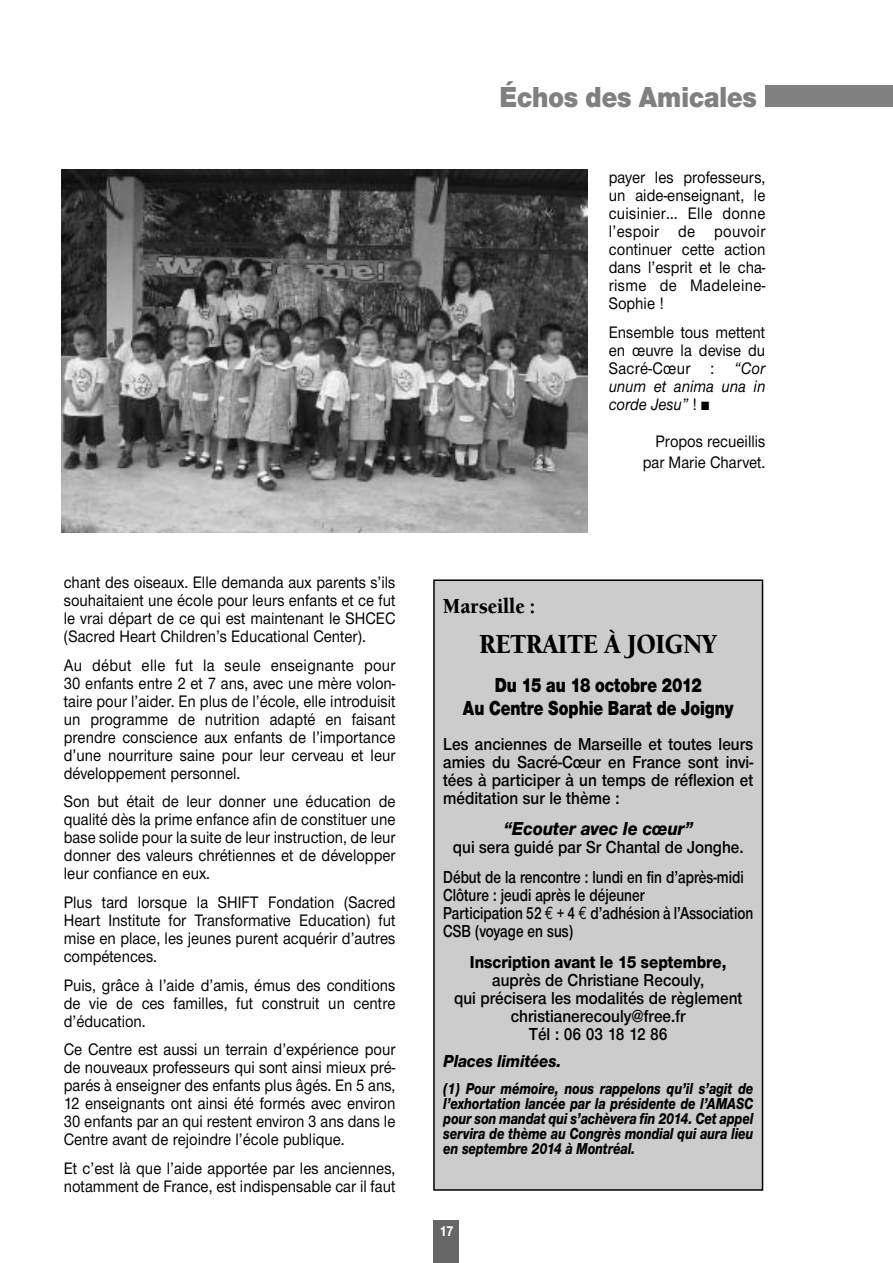
<style>
.page{position:relative;width:893px;height:1263px;background:#fff}
.page>*{position:absolute;margin:0;border:0;box-sizing:border-box;transform-origin:0 0}
.t1{font:900 30px "Nimbus Sans Novus T";color:#808080;scale:.9 1}
.t2{font:900 27px "Berkeley Old Style Itc T";color:#000;scale:.9 1}
.t3{font:900 21px/22.5px "Nimbus Sans Novus T";color:#000;text-align:center;scale:.8 1}
.t4{font:900 21px "Berkeley Old Style Itc T";color:#000;scale:.9 1}
.t5{font:italic 800 19.5px "Nimbus Sans Novus T";color:#000;scale:.9 1}
.t6{font:600 18px/18px "Nimbus Sans Novus T";color:#000;text-align:center;scale:.9 1}
.t7{font:600 18px/18px "Nimbus Sans Novus T";color:#000;scale:.8 1}
.t8{font:800 18px "Nimbus Sans Novus T";color:#000;scale:.9 1}
.t9{font:italic 800 18px "Nimbus Sans Novus T";color:#000;scale:.9 1}
.t10{font:500 17.25px/18px "Nimbus Sans Novus T";color:#000;text-align:justify;scale:.9 1}
.t11{font:italic 800 16.5px/15px "Nimbus Sans Novus T";color:#000;text-align:justify;scale:.8 1}
.t12{font:700 15px "Nimbus Sans Novus T";color:#fff;scale:.9 1}
.s1{font-style:italic}
.s2{font-family:"Euro Mono";font-weight:400}
</style>
<div class="page">
<div style="left:434px;top:1220px;width:25px;height:43px;background:#666"></div>
<div style="left:765px;top:85px;width:128px;height:21px;background:#808080"></div>
<div style="left:434px;top:580px;width:328px;height:610px;background:#ccc"></div>
<div style="left:433px;top:579px;width:330px;height:612px;border:2px solid #000"></div>
<img style="left:61px;top:169px;width:527px;height:364px">
<p class="t10" style="left:64px;top:573px;width:370px">chant des oiseaux. Elle demanda aux parents s’ils souhaitaient une école pour leurs enfants et ce fut le vrai départ de ce qui est maintenant le SHCEC (Sacred Heart Children’s Educational Center).</p>
<p class="t10" style="left:64px;top:656px;width:370px">Au début elle fut la seule enseignante pour 30 enfants entre 2 et 7 ans, avec une mère volon&shy;taire pour l’aider. En plus de l’école, elle introduisit un programme de nutrition adapté en faisant prendre conscience aux enfants de l’importance d’une nourriture saine pour leur cerveau et leur développement personnel.</p>
<p class="t10" style="left:64px;top:792px;width:370px">Son but était de leur donner une éducation de qualité dès la prime enfance afin de constituer une base solide pour la suite de leur instruction, de leur donner des valeurs chrétiennes et de développer leur confiance en eux.</p>
<p class="t10" style="left:64px;top:893px;width:370px">Plus tard lorsque la SHIFT Fondation (Sacred Heart Institute for Transformative Education) fut mise en place, les jeunes purent acquérir d’autres compétences.</p>
<p class="t10" style="left:64px;top:976px;width:370px">Puis, grâce à l’aide d’amis, émus des conditions de vie de ces familles, fut construit un centre d’éducation.</p>
<p class="t10" style="left:64px;top:1040px;width:370px">Ce Centre est aussi un terrain d’expérience pour de nouveaux professeurs qui sont ainsi mieux pré&shy;parés à enseigner des enfants plus âgés. En 5 ans, 12 enseignants ont ainsi été formés avec environ 30 enfants par an qui restent environ 3 ans dans le Centre avant de rejoindre l’école publique.</p>
<p class="t10" style="left:64px;top:1159px;width:370px">Et c’est là que l’aide apportée par les anciennes, notamment de France, est indispensable car il faut</p>
<h1 class="t1" style="left:499px;top:79px;width:288px">Échos des Amicales</h1>
<p class="t10" style="left:609px;top:168px;width:176px">payer les professeurs, un aide-enseignant, le cuisinier… Elle donne l’espoir de pouvoir continuer cette action dans l’esprit et le cha&shy;risme de Madeleine-Sophie !</p>
<p class="t10" style="left:609px;top:323px;width:176px">Ensemble tous mettent en œuvre la devise du Sacré-Cœur : <span class="s1">“Cor unum et anima una in corde Jesu”</span> ! ■</p>
<p class="t10" style="left:643px;top:431px;width:138px;line-height:21px;text-align:right">Propos recueillis par Marie Charvet.</p>
<p class="t4" style="left:443px;top:593px;width:104px">Marseille :</p>
<h2 class="t2" style="left:479px;top:628px;width:265px">RETRAITE À JOIGNY</h2>
<p class="t3" style="left:463px;top:674px;width:340px">Du 15 au 18 octobre 2012<br>Au Centre Sophie Barat de Joigny</p>
<p class="t6" style="left:443px;top:734px;width:346px;text-align:justify">Les anciennes de Marseille et toutes leurs amies du Sacré-Cœur en France sont invi&shy;tées à participer à un temps de réflexion et méditation sur le thème :</p>
<p class="t5" style="left:503px;top:816px;width:212px">“Ecouter avec le cœur”</p>
<p class="t6" style="left:443px;top:831px;width:335px;line-height:30.8px">qui sera guidé par Sr Chantal de Jonghe.<br>Début de la rencontre : lundi en fin d’après-midi</p>
<p class="t7" style="left:443px;top:886px;width:389px">Clôture : jeudi après le déjeuner<br>Participation 52 <span class="s2">€</span> + 4 <span class="s2">€</span> d’adhésion à l’Asso ciation<br>CSB (voyage en sus)</p>
<p class="t8" style="left:470px;top:951px;width:287px">Inscription avant le 15 septembre,</p>
<p class="t6" style="left:454px;top:971px;width:322px">auprès de Christiane Recouly,<br>qui précisera les modalités de règlement christianerecouly@free.fr<br>Tél : 06 03 18 12 86</p>
<p class="t9" style="left:443px;top:1050px;width:132px">Places limitées.</p>
<p class="t11" style="left:443px;top:1081px;width:389px">(1) Pour mémoire, nous rappelons qu’il s’agit de l’exhortation lancée par la présidente de l’AMASC pour son mandat qui s’achèvera fin 2014. Cet appel servira de thème au Congrès mondial qui aura lieu en septembre 2014 à Montréal.</p>
<p class="t12" style="left:439px;top:1222px;width:17px">17</p>
</div>
